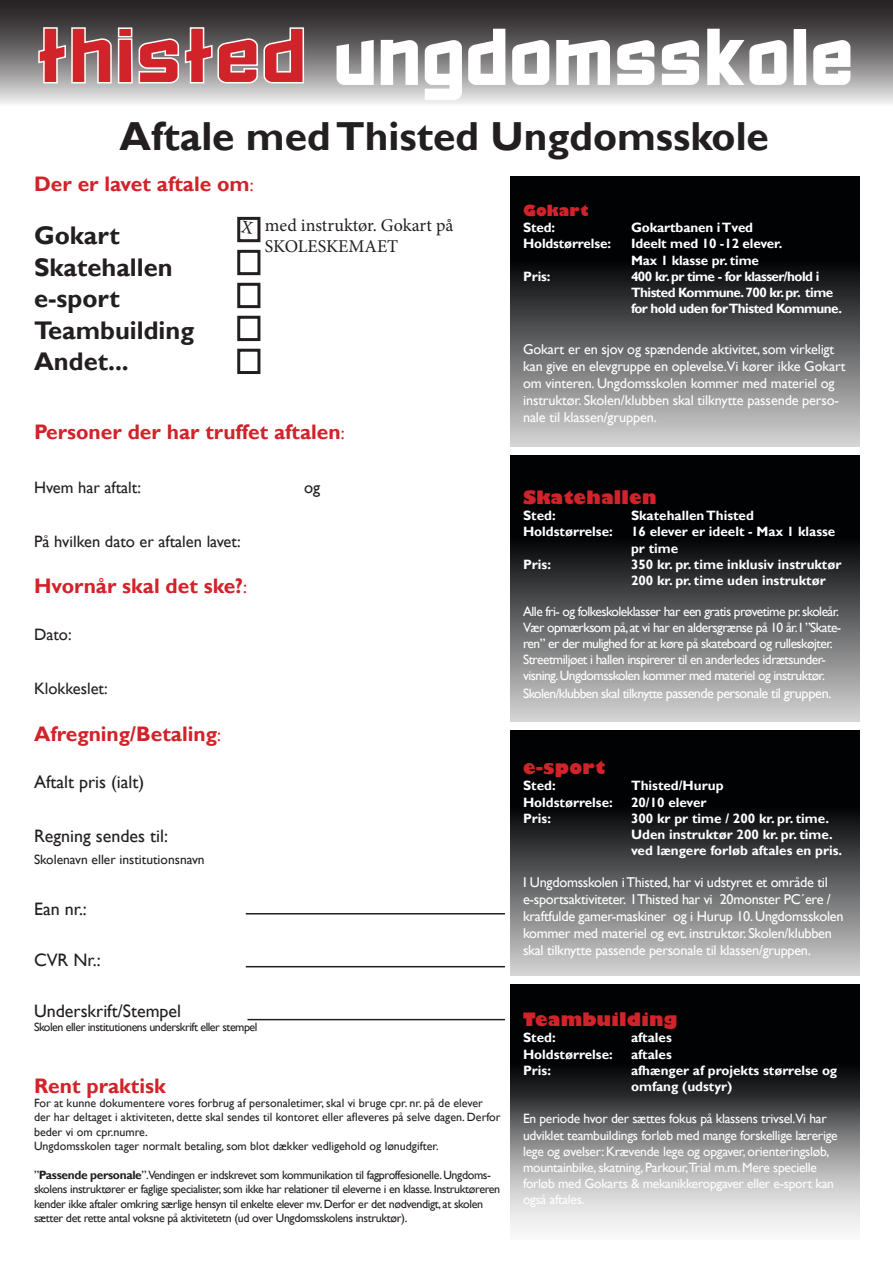
<style>
.page{position:relative;width:893px;height:1263px;background:#fff}
.page>*{position:absolute;margin:0;border:0;box-sizing:border-box;transform-origin:0 0}
.t1{font:700 40.5px "Gill Sans";color:#231f20}
.t2{font:700 25.5px/31.5px "Gill Sans";color:#231f20}
.t3{font:700 21px "Gill Sans";color:#d1232a}
.t4{font:18px "Gill Sans";color:#231f20}
.t5{font:18px/21.6px "Minion Pro";color:#231f20}
.t6{font:800 18px "Gill Sans";letter-spacing:.01em;color:#d1232a}
.t7{font:16.5px "Gill Sans";color:#231f20}
.t8{font:800 15px "Gill Sans";letter-spacing:.01em;color:#d1232a}
.t9{font:14.25px/17.1px "Gill Sans";letter-spacing:-.02em;color:#fff}
.t10{font:14.25px "Gill Sans";letter-spacing:-.04em;color:#fff}
.t11{font:700 13.5px/16.2px "Gill Sans";color:#fff}
.t12{font:13.5px/16.2px "Gill Sans";letter-spacing:-.04em;color:#fff}
.t13{font:13.5px/16.2px "Gill Sans";letter-spacing:-.02em;color:#fff}
.t14{font:700 13.5px/16.2px "Gill Sans";letter-spacing:-.04em;color:#fff}
.t15{font:13.5px "Gill Sans";color:#231f20}
.t16{font:12px/14.4px "Gill Sans";letter-spacing:-.03em;color:#231f20}
.t17{font:12px/14.4px "Gill Sans";color:#231f20}
.s1{font-weight:400;font-size:18px}
.s2{font-weight:700}
.s3{font-size:13.5px}
</style>
<div class="page">
<svg style="left:0;top:0;width:893px;height:104px;background:#666364"></svg>
<svg style="left:38px;top:26px;width:267px;height:58px;background:#b06366"></svg>
<svg style="left:337px;top:29px;width:513px;height:71px"></svg>
<svg style="left:510px;top:176px;width:350px;height:270px;background:#4a4b4c"></svg>
<svg style="left:510px;top:455px;width:350px;height:267px;background:#4a4b4d"></svg>
<svg style="left:510px;top:730px;width:350px;height:246px;background:#4a4b4c"></svg>
<svg style="left:510px;top:984px;width:350px;height:246px;background:#5b5c5d"></svg>
<div style="left:237px;top:217px;width:23px;height:25px;border:3px solid #231f20"></div>
<div style="left:237px;top:250px;width:23px;height:25px;border:3px solid #231f20"></div>
<div style="left:237px;top:283px;width:23px;height:25px;border:3px solid #231f20"></div>
<div style="left:237px;top:316px;width:23px;height:25px;border:3px solid #231f20"></div>
<div style="left:237px;top:349px;width:23px;height:25px;border:3px solid #231f20"></div>
<hr style="left:246px;top:913px;width:259px;height:1px;background:#231f20">
<hr style="left:246px;top:966px;width:259px;height:1px;background:#231f20">
<hr style="left:247px;top:1019px;width:258px;height:1px;background:#231f20">
<svg style="left:237px;top:219px;width:21px;height:23px"></svg>
<h1 class="t1" style="left:120px;top:112px;width:651px">Aftale med Thisted Ungdomsskole</h1>
<h3 class="t3" style="left:34px;top:171px;width:221px">Der er lavet aftale om<span class="s1">:</span></h3>
<h2 class="t2" style="left:34px;top:220px;width:162px">Gokart<br>Skatehallen e-sport<br>Teambuilding<br>Andet...</h2>
<p class="t5" style="left:265px;top:214px;width:190px">med instruktør. Gokart på<br>SKOLESKEMAET</p>
<h3 class="t3" style="left:34px;top:419px;width:312px">Personer der har truffet aftalen<span class="s1">:</span></h3>
<p class="t7" style="left:34px;top:477px;width:108px">Hvem har aftalt:</p>
<p class="t7" style="left:304px;top:477px;width:18px">og</p>
<p class="t7" style="left:34px;top:531px;width:208px">På hvilken dato er aftalen lavet:</p>
<h3 class="t3" style="left:34px;top:574px;width:215px">Hvornår skal det ske?<span class="s1">:</span></h3>
<p class="t7" style="left:34px;top:625px;width:39px">Dato:</p>
<p class="t7" style="left:34px;top:679px;width:75px">Klokkeslet:</p>
<h3 class="t3" style="left:34px;top:721px;width:189px">Afregning/Betaling<span class="s1">:</span></h3>
<p class="t4" style="left:34px;top:772px;width:112px">Aftalt pris (ialt)</p>
<p class="t4" style="left:34px;top:826px;width:135px">Regning sendes til:</p>
<p class="t15" style="left:34px;top:851px;width:172px">Skolenavn eller institutionsnavn</p>
<p class="t4" style="left:34px;top:898px;width:54px">Ean nr.:</p>
<p class="t4" style="left:34px;top:949px;width:68px">CVR Nr.:</p>
<p class="t4" style="left:34px;top:1000px;width:149px">Underskrift/Stempel</p>
<p class="t16" style="left:34px;top:1020px;width:225px">Skolen eller institutionens underskrift eller stempel</p>
<h3 class="t3" style="left:34px;top:1073px;width:133px">Rent praktisk</h3>
<p class="t17" style="left:34px;top:1096px;width:468px">For at kunne dokumentere vores forbrug af personaletimer, skal vi bruge cpr. nr. på de elever der har deltaget i aktiviteten, dette skal sendes til kontoret eller afleveres på selve dagen. Derfor beder vi om cpr.numre.<br>Ungdomsskolen tager normalt betaling, som blot dækker vedligehold og lønudgifter.</p>
<p class="t16" style="left:34px;top:1168px;width:468px">”<span class="s2">Passende personale</span>”.Vendingen er indskrevet som kommunikation til fagproffesionelle. Ungdoms&shy;skolens instruktører er faglige specialister, som ikke har relationer til eleverne i en klasse. Instruktøreren kender ikke aftaler omkring særlige hensyn til enkelte elever mv. Derfor er det nødvendigt, at skolen sætter det rette antal voksne på aktivitetetn (ud over Ungdomsskolens instruktør).</p>
<p class="t8" style="left:523px;top:201px;width:67px">Gokart</p>
<p class="t11" style="left:523px;top:220px;width:34px">Sted:</p>
<p class="t11" style="left:631px;top:220px;width:124px">Gokartbanen i Tved</p>
<p class="t11" style="left:523px;top:236px;width:89px">Holdstørrelse:</p>
<p class="t11" style="left:631px;top:236px;width:153px">Ideelt med 10 -12 elever.<br>Max 1 klasse pr. time</p>
<p class="t11" style="left:523px;top:269px;width:29px">Pris:</p>
<p class="t14" style="left:631px;top:269px;width:212px">400 kr. pr time - for klasser/hold i<br>Thisted Kommune. 700 kr. pr. time for hold uden for Thisted Kommune.</p>
<p class="t9" style="left:523px;top:341px;width:324px">Gokart er en sjov og spændende aktivitet, som virkeligt kan give en elevgruppe en oplevelse.Vi kører ikke Gokart om vinteren. Ungdomsskolen kommer med materiel og instruktør. Skolen/klubben skal tilknytte passende perso&shy;nale til klassen/gruppen.</p>
<p class="t6" style="left:523px;top:486px;width:135px">Skatehallen</p>
<p class="t11" style="left:523px;top:508px;width:34px">Sted:</p>
<p class="t11" style="left:631px;top:508px;width:124px">Skatehallen Thisted</p>
<p class="t11" style="left:523px;top:524px;width:91px">Holdstørrelse:</p>
<p class="t11" style="left:631px;top:524px;width:206px">16 elever er ideelt - Max 1 klasse pr time</p>
<p class="t11" style="left:523px;top:557px;width:29px">Pris:</p>
<p class="t11" style="left:631px;top:557px;width:212px">350 kr. pr. time inklusiv instruktør<br>200 kr. pr. time uden instruktør</p>
<p class="t12" style="left:523px;top:603px;width:320px">Alle fri- og folkeskoleklasser har een gratis prøvetime pr. skoleår.<br>Vær opmærksom på, at vi har en aldersgrænse på 10 år. I ”Skate&shy;ren” er der mulighed for at køre på skateboard og rulleskøjter.<br>Streetmiljøet i hallen inspirerer til en anderledes idrætsunder&shy;visning. Ungdomsskolen kommer med materiel og instruktør.</p>
<p class="t10" style="left:523px;top:684px;width:310px"><span class="s3">Skolen/klubben skal tilknytte</span> passende personale til gruppen.</p>
<p class="t6" style="left:523px;top:756px;width:84px">e-sport</p>
<p class="t11" style="left:523px;top:778px;width:34px">Sted:</p>
<p class="t11" style="left:631px;top:778px;width:94px">Thisted/Hurup</p>
<p class="t11" style="left:523px;top:794px;width:91px">Holdstørrelse:</p>
<p class="t11" style="left:631px;top:794px;width:77px">20/10 elever</p>
<p class="t11" style="left:523px;top:810px;width:29px">Pris:</p>
<p class="t11" style="left:631px;top:810px;width:213px">300 kr pr time / 200 kr. pr. time.<br>Uden instruktør 200 kr. pr. time. ved længere forløb aftales en pris.</p>
<p class="t9" style="left:523px;top:873px;width:322px">I Ungdomsskolen i Thisted, har vi udstyret et område til e-sportsaktiviteter. I Thisted har vi 20monster PC´ere / kraftfulde gamer-maskiner og i Hurup 10. Ungdomsskolen kommer med materiel og evt. instruktør. Skolen/klubben skal tilknytte passende personale til klassen/gruppen.</p>
<p class="t6" style="left:523px;top:1008px;width:156px">Teambuilding</p>
<p class="t11" style="left:523px;top:1030px;width:34px">Sted:</p>
<p class="t11" style="left:631px;top:1030px;width:42px">aftales</p>
<p class="t11" style="left:523px;top:1046px;width:91px">Holdstørrelse:</p>
<p class="t11" style="left:631px;top:1046px;width:42px">aftales</p>
<p class="t11" style="left:523px;top:1062px;width:29px">Pris:</p>
<p class="t11" style="left:631px;top:1062px;width:208px">afhænger af projekts størrelse og omfang (udstyr)</p>
<p class="t13" style="left:523px;top:1111px;width:316px">En periode hvor der sættes fokus på klassens trivsel.Vi har udviklet teambuildings forløb med mange forskellige lærerige lege og øvelser: Krævende lege og opgaver, orienteringsløb, mountainbike, skatning, Parkour,Trial m.m. Mere specielle forløb med Gokarts &amp; mekanikkeropgaver eller e-sport kan også aftales.</p>
</div>
